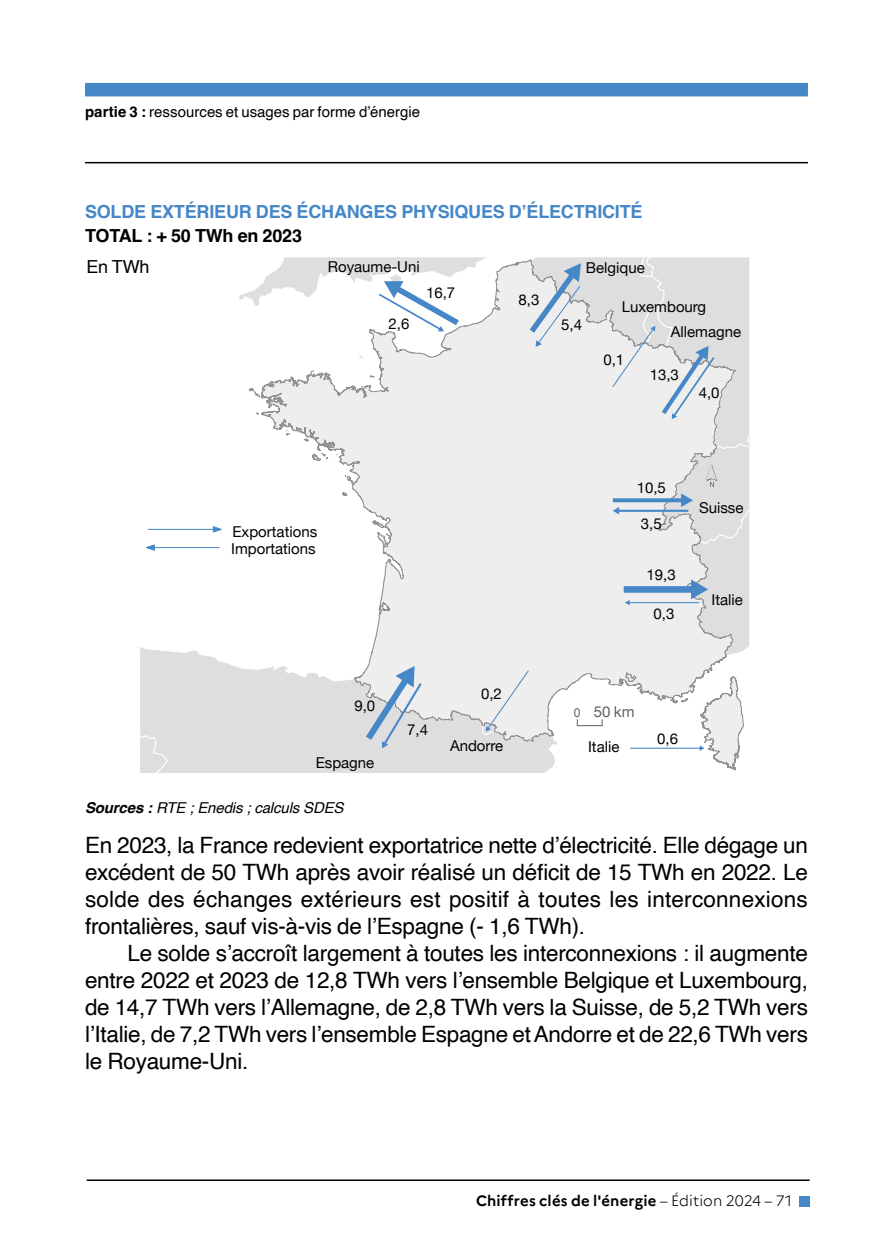
<style>
.page{position:relative;width:893px;height:1259px;background:#fff}
.page>*{position:absolute;margin:0;border:0;box-sizing:border-box;transform-origin:0 0}
.t1{font:22.5px/27px "Helvetica";letter-spacing:-.01em;color:#000;text-align:justify}
.t2{font:700 18px "Helvetica";letter-spacing:-.01em;color:#4587c7}
.t3{font:700 18px "Helvetica";letter-spacing:-.01em;color:#000}
.t4{font:18px "Helvetica";color:#000}
.t5{font:15px "Helvetica Neue";color:#020203}
.t6{font:15px "Helvetica";color:#000}
.t7{font:700 15px "Marianne";letter-spacing:.01em;color:#000}
.t8{font:italic 15px "Helvetica";letter-spacing:-.01em;color:#000}
.t9{font:15px "Helvetica Neue";color:#606060}
.s1{font-weight:700}
.s2{font-family:"Arial";font-size:12.3px}
.s3{font-weight:300}
</style>
<div class="page">
<div style="left:85px;top:83px;width:723px;height:13px;background:#4587c7"></div>
<hr style="left:85px;top:162px;width:723px;height:1px;background:#000">
<hr style="left:87px;top:1179px;width:723px;height:2px;background:#000">
<div style="left:799px;top:1195px;width:11px;height:11px;background:#4587c7"></div>
<div style="left:140px;top:647px;width:408px;height:126px;background:#dedede"></div>
<hr style="left:148px;top:529px;width:69px;height:1px;background:#4587c7">
<hr style="left:151px;top:547px;width:69px;height:1px;background:#4587c7">
<svg style="left:212px;top:526px;width:10px;height:7px"></svg>
<svg style="left:146px;top:544px;width:10px;height:7px"></svg>
<svg style="left:237px;top:257px;width:512px;height:513px"></svg>
<p class="t6" style="left:85px;top:100px;width:337px"><span class="s1">partie 3 :</span> ressources et usages par forme d’énergie</p>
<p class="t2" style="left:85px;top:201px;width:559px">SOLDE EXTÉRIEUR DES ÉCHANGES PHYSIQUES D’ÉLECTRICITÉ</p>
<p class="t3" style="left:85px;top:225px;width:219px">TOTAL : + 50 TWh en 2023</p>
<p class="t4" style="left:86px;top:253px;width:65px">En TWh</p>
<p class="t5" style="left:328px;top:256px;width:93px">Royaume-Uni</p>
<p class="t5" style="left:586px;top:257px;width:60px">Belgique</p>
<p class="t5" style="left:388px;top:312px;width:22px">2,6</p>
<p class="t5" style="left:426px;top:282px;width:31px">16,7</p>
<p class="t5" style="left:518px;top:288px;width:22px">8,3</p>
<p class="t5" style="left:561px;top:314px;width:22px">5,4</p>
<p class="t5" style="left:622px;top:296px;width:86px">Luxembourg</p>
<p class="t5" style="left:603px;top:349px;width:22px">0,1</p>
<p class="t5" style="left:671px;top:320px;width:72px">Allemagne</p>
<p class="t5" style="left:650px;top:363px;width:31px">13,3</p>
<p class="t5" style="left:699px;top:382px;width:22px">4,0</p>
<p class="t5" style="left:232px;top:521px;width:86px">Exportations</p>
<p class="t5" style="left:231px;top:538px;width:86px">Importations</p>
<p class="t5" style="left:354px;top:695px;width:22px">9,0</p>
<p class="t5" style="left:316px;top:752px;width:60px">Espagne</p>
<p class="t5" style="left:407px;top:719px;width:22px">7,4</p>
<p class="t5" style="left:481px;top:683px;width:22px">0,2</p>
<p class="t5" style="left:450px;top:734px;width:55px">Andorre</p>
<p class="t5" style="left:637px;top:477px;width:31px">10,5</p>
<p class="t5" style="left:641px;top:513px;width:22px">3,5</p>
<p class="t5" style="left:647px;top:564px;width:31px">19,3</p>
<p class="t5" style="left:653px;top:603px;width:22px">0,3</p>
<p class="t5" style="left:699px;top:497px;width:46px">Suisse</p>
<p class="t5" style="left:711px;top:589px;width:33px">Italie</p>
<p class="t9" style="left:574px;top:701px;width:62px"><span class="s2">0</span> 50 km</p>
<p class="t5" style="left:588px;top:736px;width:33px">Italie</p>
<p class="t5" style="left:657px;top:727px;width:22px">0,6</p>
<p class="t8" style="left:85px;top:796px;width:260px"><span class="s1">Sources :</span> RTE ; Enedis ; calculs SDES</p>
<p class="t1" style="left:85px;top:832px;width:724px">En 2023, la France redevient exportatrice nette d’électricité. Elle dégage un excédent de 50 TWh après avoir réalisé un déficit de 15 TWh en 2022. Le solde des échanges extérieurs est positif à toutes les interconnexions frontalières, sauf vis-à-vis de l’Espagne (- 1,6 TWh).</p>
<p class="t1" style="left:85px;top:940px;width:724px;text-indent:43px">Le solde s’accroît largement à toutes les interconnexions : il augmente entre 2022 et 2023 de 12,8 TWh vers l’ensemble Belgique et Luxembourg, de 14,7 TWh vers l’Allemagne, de 2,8 TWh vers la Suisse, de 5,2 TWh vers l’Italie, de 7,2 TWh vers l’ensemble Espagne et Andorre et de 22,6 TWh vers le Royaume-Uni.</p>
<p class="t7" style="left:476px;top:1189px;width:317px">Chiffres clés de l'énergie <span class="s3">– Édition 2024 – 71</span></p>
</div>
